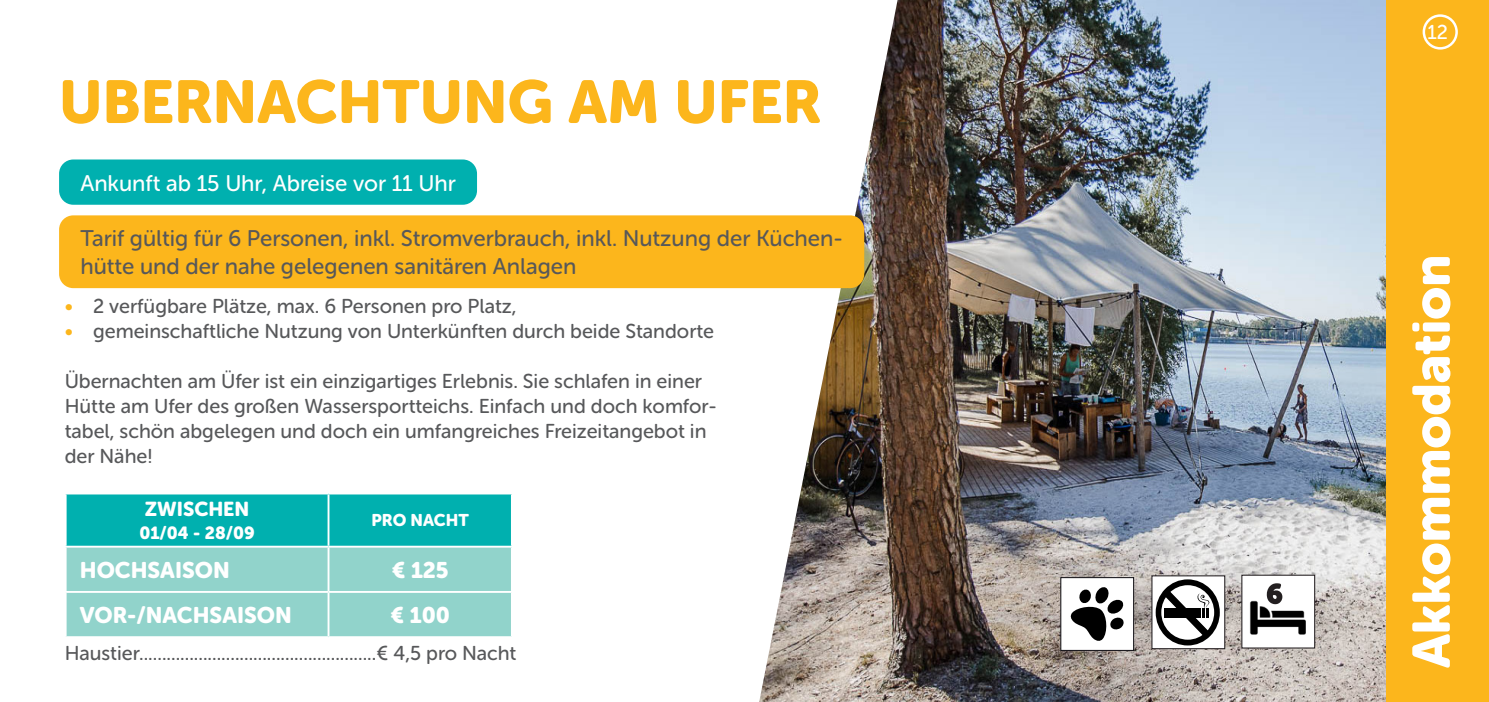
<style>
.page{position:relative;width:1489px;height:702px;background:#fff}
.page>*{position:absolute;margin:0;border:0;box-sizing:border-box;transform-origin:0 0}
.Paragraph_Style_1{font:60px "Museo Sans Rounded 900";color:#fcb61c}
.Paragraph_Style_1-2{font:52.5px "Museo Sans Rounded 900";color:#fff}
.arcering_geel{font:22.5px/27.5px "Museo Sans Rounded 500";color:#57585a}
.Paragraph_Style_1-3{font:22.5px "Museo Sans Rounded 900";color:#fff}
.arcering_aankomst{font:22.5px "Museo Sans Rounded 500";color:#fff}
.t1{font:20px/25px "Museo Sans Rounded 500";color:#57585a}
.Paragraph_Style_1-4{font:20px "Museo Sans Rounded 900";color:#fff}
.t2{font:20px "Museo Sans Rounded 500";color:#fff}
.Paragraph_Style_1-5{font:17.5px "Museo Sans Rounded 900";color:#fff}
.Paragraph_Style_1-6{font:17px "Museo Sans Rounded 900";color:#fff}
.s1{color:#fcb61c}
</style>
<div class="page">
<img style="left:759px;top:0;width:626px;height:702px">
<div style="left:1385px;top:0;width:103px;height:702px;background:#fcb61c"></div>
<div style="left:1422px;top:14px;width:35px;height:36px;border:2px solid #fff;border-radius:50%"></div>
<div style="left:1241px;top:574px;width:74px;height:74px;background:#fff;border:1px solid #241f21"></div>
<img style="left:1250px;top:595px;width:56px;height:40px">
<svg style="left:1266px;top:583px;width:16px;height:21px"></svg>
<div style="left:1151px;top:575px;width:74px;height:74px;background:#fff;border:1px solid #241f21"></div>
<svg style="left:1155px;top:579px;width:64px;height:66px"></svg>
<svg style="left:67px;top:494px;width:444px;height:142px;background:#5dc6c1"></svg>
<hr style="left:327px;top:494px;width:2px;height:51px;background:#fff">
<hr style="left:65px;top:545px;width:263px;height:2px;background:#fff">
<hr style="left:328px;top:545px;width:185px;height:2px;background:#fff">
<hr style="left:327px;top:547px;width:2px;height:44px;background:#fff">
<hr style="left:65px;top:591px;width:263px;height:2px;background:#fff">
<hr style="left:328px;top:591px;width:185px;height:2px;background:#fff">
<hr style="left:327px;top:593px;width:2px;height:43px;background:#fff">
<div style="left:59px;top:159px;width:418px;height:46px;background:#00b0af;border-radius:14px"></div>
<div style="left:59px;top:215px;width:805px;height:73px;background:#fcb61c;border-radius:14px"></div>
<div style="left:1060px;top:577px;width:74px;height:74px;background:#fff;border:1px solid #17151a"></div>
<svg style="left:1070px;top:587px;width:54px;height:54px"></svg>
<p class="Paragraph_Style_1" style="left:59px;top:68px;width:763px">UBERNACHTUNG AM UFER</p>
<p class="arcering_aankomst" style="left:80px;top:170px;width:377px">Ankunft ab 15 Uhr, Abreise vor 11 Uhr</p>
<p class="arcering_geel" style="left:80px;top:225px;width:764px">Tarif gültig für 6 Personen, inkl. Stromverbrauch, inkl. Nutzung der Küchen&shy;hütte und der nahe gelegenen sanitären Anlagen</p>
<p class="t1" style="left:65px;top:294px;width:453px"><span class="s1">•</span> 2 verfügbare Plätze, max. 6 Personen pro Platz,</p>
<p class="t1" style="left:65px;top:319px;width:651px"><span class="s1">•</span> gemeinschaftliche Nutzung von Unterkünften durch beide Standorte</p>
<p class="t1" style="left:65px;top:369px;width:653px">Übernachten am Üfer ist ein einzigartiges Erlebnis. Sie schlafen in einer Hütte am Ufer des großen Wassersportteichs. Einfach und doch komfor&shy;tabel, schön abgelegen und doch ein umfangreiches Freizeitangebot in der Nähe!</p>
<p class="Paragraph_Style_1-4" style="left:145px;top:497px;width:106px">ZWISCHEN</p>
<p class="Paragraph_Style_1-5" style="left:139px;top:523px;width:117px">01/04 - 28/09</p>
<p class="Paragraph_Style_1-6" style="left:371px;top:511px;width:99px">PRO NACHT</p>
<p class="Paragraph_Style_1-3" style="left:80px;top:557px;width:151px">HOCHSAISON</p>
<p class="Paragraph_Style_1-3" style="left:391px;top:557px;width:59px">€ 125</p>
<p class="Paragraph_Style_1-3" style="left:80px;top:602px;width:213px">VOR-/NACHSAISON</p>
<p class="Paragraph_Style_1-3" style="left:390px;top:602px;width:61px">€ 100</p>
<p class="t1" style="left:65px;top:641px;width:453px">Haustier....................................................€ 4,5 pro Nacht</p>
<p class="t2" style="left:1427px;top:22px;width:22px">12</p>
<p class="Paragraph_Style_1-2" style="left:1401px;top:668px;width:415px;rotate:-90deg">Akkommodation</p>
</div>
